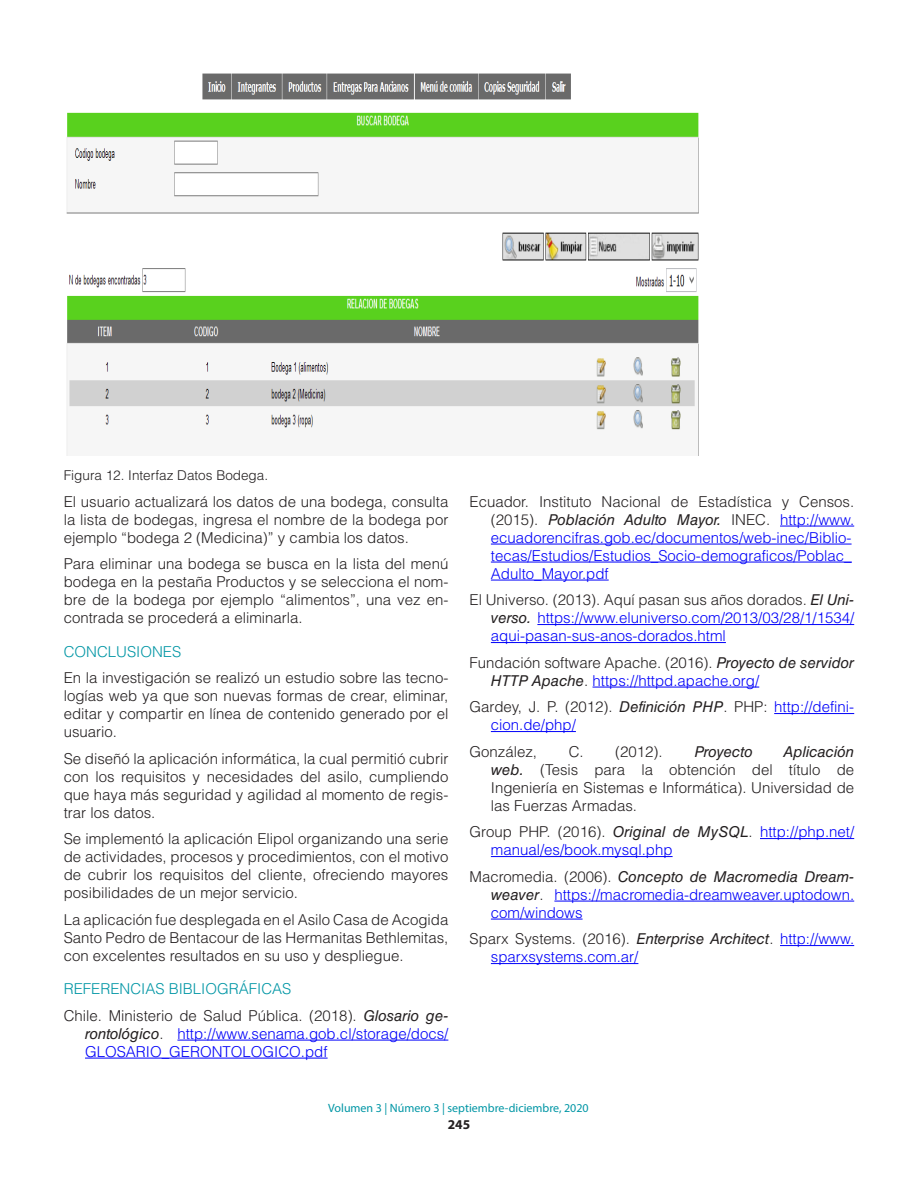
<style>
.page{position:relative;width:918px;height:1188px;background:#fff}
.page>*{position:absolute;margin:0;border:0;box-sizing:border-box;transform-origin:0 0}
.TEXTO{font:300 15px/18px "Helvetica LT Std";color:#231f20;text-align:justify}
.TEXTO_BIBLIOGRAFÍA{font:300 15px/18px "Helvetica LT Std";color:#0000fa}
.TEXTO_BIBLIOGRAFÍA-2{font:300 15px/18px "Helvetica LT Std";color:#231f20}
.TITULOS_AZUL{font:300 15px "Helvetica LT Std";color:#0096a5}
.TEXTO_BIBLIOGRAFÍA-3{font:italic 15px "Helvetica LT Std";letter-spacing:-.02em;color:#231f20}
.pie_de_foto{font:300 13.5px "Helvetica LT Std";color:#231f20}
.t1{font:700 13.5px "Myriad Pro";color:#231f20}
.t2{font:12px "Myriad Pro";color:#0096a5}
.s1{color:#231f20}
.s2{font-weight:400;font-style:italic;color:#231f20}
.s3{font-weight:400;font-style:italic}
.s4{color:#0000fa}
</style>
<div class="page">
<hr style="left:177px;top:1040px;width:271px;height:1px;background:#0000fa">
<hr style="left:85px;top:1058px;width:243px;height:1px;background:#0000fa">
<hr style="left:780px;top:526px;width:74px;height:1px;background:#0000fa">
<hr style="left:491px;top:544px;width:361px;height:1px;background:#0000fa">
<hr style="left:491px;top:562px;width:361px;height:1px;background:#0000fa">
<hr style="left:491px;top:580px;width:118px;height:1px;background:#0000fa">
<hr style="left:537px;top:624px;width:317px;height:1px;background:#0000fa">
<hr style="left:491px;top:642px;width:235px;height:1px;background:#0000fa">
<hr style="left:593px;top:687px;width:166px;height:1px;background:#0000fa">
<hr style="left:774px;top:713px;width:80px;height:1px;background:#0000fa">
<hr style="left:491px;top:731px;width:85px;height:1px;background:#0000fa">
<hr style="left:760px;top:838px;width:94px;height:1px;background:#0000fa">
<hr style="left:491px;top:856px;width:182px;height:1px;background:#0000fa">
<hr style="left:554px;top:901px;width:300px;height:1px;background:#0000fa">
<hr style="left:491px;top:919px;width:92px;height:1px;background:#0000fa">
<hr style="left:780px;top:945px;width:74px;height:1px;background:#0000fa">
<hr style="left:491px;top:963px;width:147px;height:1px;background:#0000fa">
<img style="left:66px;top:73px;width:633px;height:382px">
<p class="pie_de_foto" style="left:64px;top:467px;width:206px">Figura 12. Interfaz Datos Bodega.</p>
<p class="TEXTO" style="left:64px;top:492px;width:386px">El usuario actualizará los datos de una bodega, consulta la lista de bodegas, ingresa el nombre de la bodega por ejemplo “bodega 2 (Medicina)” y cambia los datos.</p>
<p class="TEXTO" style="left:64px;top:555px;width:386px">Para eliminar una bodega se busca en la lista del menú bodega en la pestaña Productos y se selecciona el nom&shy;bre de la bodega por ejemplo “alimentos”, una vez en&shy;contrada se procederá a eliminarla.</p>
<p class="TITULOS_AZUL" style="left:64px;top:642px;width:119px">CONCLUSIONES</p>
<p class="TEXTO" style="left:64px;top:669px;width:386px">En la investigación se realizó un estudio sobre las tecno&shy;logías web ya que son nuevas formas de crear, eliminar, editar y compartir en línea de contenido generado por el usuario.</p>
<p class="TEXTO" style="left:64px;top:749px;width:386px">Se diseñó la aplicación informática, la cual permitió cubrir con los requisitos y necesidades del asilo, cumpliendo que haya más seguridad y agilidad al momento de regis&shy;trar los datos.</p>
<p class="TEXTO" style="left:64px;top:830px;width:386px">Se implementó la aplicación Elipol organizando una serie de actividades, procesos y procedimientos, con el motivo de cubrir los requisitos del cliente, ofreciendo mayores posibilidades de un mejor servicio.</p>
<p class="TEXTO" style="left:64px;top:910px;width:386px">La aplicación fue desplegada en el Asilo Casa de Acogida Santo Pedro de Bentacour de las Hermanitas Bethlemitas, con excelentes resultados en su uso y despliegue.</p>
<p class="TITULOS_AZUL" style="left:64px;top:979px;width:229px">REFERENCIAS BIBLIOGRÁFICAS</p>
<p class="TEXTO_BIBLIOGRAFÍA" style="left:85px;top:1006px;width:365px;text-align:justify;text-indent:-21px"><span class="s1">Chile. Ministerio de Salud Pública. (2018).</span> <span class="s2">Glosario ge&shy;rontológico</span><span class="s1">.</span> http://www.senama.gob.cl/storage/docs/ GLOSARIO_GERONTOLOGICO.pdf</p>
<p class="TEXTO_BIBLIOGRAFÍA" style="left:491px;top:492px;width:365px;text-indent:-21px"><span class="s1">Ecuador. Instituto Nacional de Estadística y Censos. (2015).</span> <span class="s2">Población Adulto Mayor.</span> <span class="s1">INEC.</span> http://www. ecuadorencifras.gob.ec/documentos/web-inec/Biblio&shy;tecas/Estudios/Estudios_Socio-demograficos/Poblac_ Adulto_Mayor.pdf</p>
<p class="TEXTO_BIBLIOGRAFÍA" style="left:491px;top:591px;width:365px;text-align:justify;text-indent:-21px"><span class="s1">El Universo. (2013). Aquí pasan sus años dorados.</span> <span class="s2">El Uni&shy;verso.</span> https://www.eluniverso.com/2013/03/28/1/1534/ aqui-pasan-sus-anos-dorados.html</p>
<p class="TEXTO_BIBLIOGRAFÍA-2" style="left:491px;top:653px;width:365px;text-indent:-21px">Fundación software Apache. (2016). <span class="s3">Proyecto de servidor<br>HTTP Apache</span>. <span class="s4">https://httpd.apache.org/</span></p>
<p class="TEXTO_BIBLIOGRAFÍA" style="left:491px;top:698px;width:365px;text-indent:-21px"><span class="s1">Gardey, J. P. (2012).</span> <span class="s2">Definición PHP</span><span class="s1">. PHP:</span> http://defini&shy;cion.de/php/</p>
<p class="TEXTO_BIBLIOGRAFÍA-2" style="left:470px;top:742px;width:69px">González,</p>
<p class="TEXTO_BIBLIOGRAFÍA-2" style="left:569px;top:742px;width:96px">C. (2012).</p>
<p class="TEXTO_BIBLIOGRAFÍA-3" style="left:694px;top:743px;width:60px">Proyecto</p>
<p class="TEXTO_BIBLIOGRAFÍA-2" style="left:491px;top:742px;width:365px;text-align:justify;text-indent:293px"><span class="s3">Aplicación web.</span> (Tesis para la obtención del título de Ingeniería en Sistemas e Informática). Universidad de las Fuerzas Armadas.</p>
<p class="TEXTO_BIBLIOGRAFÍA" style="left:491px;top:823px;width:365px;text-indent:-21px"><span class="s1">Group PHP. (2016).</span> <span class="s2">Original de MySQL</span><span class="s1">.</span> http://php.net/ manual/es/book.mysql.php</p>
<p class="TEXTO_BIBLIOGRAFÍA" style="left:491px;top:867px;width:365px;text-align:justify;text-indent:-21px"><span class="s1">Macromedia. (2006).</span> <span class="s2">Concepto de Macromedia Dream&shy;weaver</span><span class="s1">.</span> https://macromedia-dreamweaver.uptodown. com/windows</p>
<p class="TEXTO_BIBLIOGRAFÍA" style="left:491px;top:930px;width:365px;text-indent:-21px"><span class="s1">Sparx Systems. (2016).</span> <span class="s2">Enterprise Architect</span><span class="s1">.</span> http://www. sparxsystems.com.ar/</p>
<p class="t2" style="left:328px;top:1101px;width:262px">Volumen 3 | Número 3 | septiembre-diciembre, 2020</p>
<p class="t1" style="left:448px;top:1116px;width:24px">245</p>
</div>
